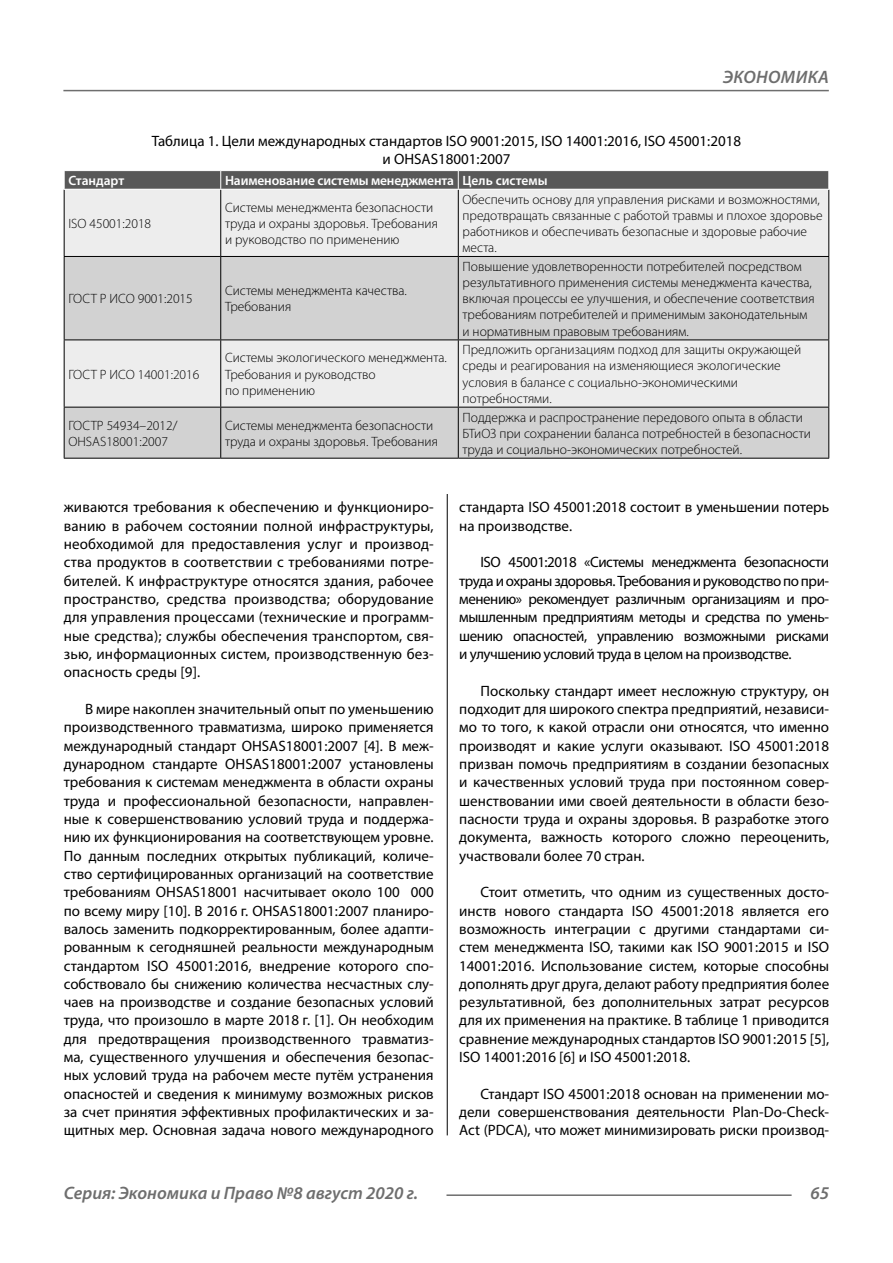
<style>
.page{position:relative;width:893px;height:1263px;background:#fff}
.page>*{position:absolute;margin:0;border:0;box-sizing:border-box;transform-origin:0 0}
.t1{font:italic 600 18px "Myriad Pro";color:#6e6e6e}
.Normal{font:15px/18.3px "Myriad Pro";color:#000;text-align:justify}
.podpis{font:15px/18.3px "Myriad Pro";color:#000;text-align:center}
.Tab_content{font:300 13.5px/16.2px "Myriad Pro";color:#000}
.Tab_header{font:600 13.5px "Myriad Pro";letter-spacing:-.01em;color:#fff}
</style>
<div class="page">
<hr style="left:447px;top:128px;width:1px;height:1007px;background:#000">
<div style="left:65px;top:190px;width:763px;height:66px;background:#ededed"></div>
<svg style="left:65px;top:257px;width:763px;height:201px;background:#d9d9d9"></svg>
<hr style="left:64px;top:190px;width:1px;height:66px;background:#000">
<hr style="left:220px;top:190px;width:1px;height:66px;background:#000">
<hr style="left:458px;top:190px;width:1px;height:66px;background:#000">
<hr style="left:828px;top:190px;width:1px;height:66px;background:#000">
<hr style="left:64px;top:256px;width:157px;height:1px;background:#000">
<hr style="left:64px;top:257px;width:1px;height:82px;background:#000">
<hr style="left:221px;top:256px;width:237px;height:1px;background:#000">
<hr style="left:220px;top:257px;width:1px;height:82px;background:#000">
<hr style="left:458px;top:256px;width:371px;height:1px;background:#000">
<hr style="left:458px;top:257px;width:1px;height:82px;background:#000">
<hr style="left:828px;top:257px;width:1px;height:82px;background:#000">
<hr style="left:64px;top:339px;width:157px;height:1px;background:#000">
<hr style="left:64px;top:340px;width:1px;height:67px;background:#000">
<hr style="left:221px;top:339px;width:237px;height:1px;background:#000">
<hr style="left:220px;top:340px;width:1px;height:67px;background:#000">
<hr style="left:458px;top:339px;width:371px;height:1px;background:#000">
<hr style="left:458px;top:340px;width:1px;height:67px;background:#000">
<hr style="left:828px;top:340px;width:1px;height:67px;background:#000">
<hr style="left:64px;top:407px;width:157px;height:1px;background:#000">
<hr style="left:64px;top:407px;width:1px;height:51px;background:#000">
<hr style="left:221px;top:407px;width:237px;height:1px;background:#000">
<hr style="left:220px;top:407px;width:1px;height:51px;background:#000">
<hr style="left:458px;top:407px;width:371px;height:1px;background:#000">
<hr style="left:458px;top:407px;width:1px;height:51px;background:#000">
<hr style="left:828px;top:407px;width:1px;height:51px;background:#000">
<hr style="left:64px;top:458px;width:157px;height:1px;background:#000">
<hr style="left:221px;top:458px;width:237px;height:1px;background:#000">
<hr style="left:458px;top:458px;width:371px;height:1px;background:#000">
<svg style="left:64px;top:171px;width:765px;height:18px;background:#5c5c5c"></svg>
<hr style="left:63px;top:90px;width:766px;height:1px;background:#6e6e6e">
<hr style="left:446px;top:1194px;width:346px;height:2px;background:#6e6e6e">
<p class="t1" style="left:723px;top:66px;width:34px">Экономи</p>
<p class="t1" style="left:808px;top:66px;width:22px">ка</p>
<p class="podpis" style="left:152px;top:131px;width:591px">Таблица 1. Цели международных стандартов ISO 9001:2015, ISO 14001:2016, ISO 45001:2018 и OHSAS18001:2007</p>
<p class="Tab_header" style="left:68px;top:172px;width:57px">Стандарт</p>
<p class="Tab_header" style="left:225px;top:172px;width:231px">Наименование системы менеджмента</p>
<p class="Tab_header" style="left:463px;top:172px;width:86px">Цель системы</p>
<p class="Tab_content" style="left:68px;top:215px;width:84px">ISO 45001:2018</p>
<p class="Tab_content" style="left:225px;top:199px;width:214px">Системы менеджмента безопасности труда и охраны здоровья. Требования и руководство по применению</p>
<p class="Tab_content" style="left:463px;top:191px;width:362px">Обеспечить основу для управления рисками и возможностями, предотвращать связанные с работой травмы и плохое здоровье работников и обеспечивать безопасные и здоровые рабочие места.</p>
<p class="Tab_content" style="left:68px;top:290px;width:126px">ГОСТ Р ИСО 9001:2015</p>
<p class="Tab_content" style="left:225px;top:282px;width:183px">Системы менеджмента качества.<br>Требования</p>
<p class="Tab_content" style="left:463px;top:258px;width:354px">Повышение удовлетворенности потребителей посредством результативного применения системы менеджмента качества, включая процессы ее улучшения, и обеспечение соответствия требованиям потребителей и применимым законодательным и нормативным правовым требованиям.</p>
<p class="Tab_content" style="left:68px;top:366px;width:132px">ГОСТ Р ИСО 14001:2016</p>
<p class="Tab_content" style="left:68px;top:417px;width:111px">ГОСТР 54934–2012/</p>
<p class="Tab_content" style="left:68px;top:433px;width:101px">OHSAS18001:2007</p>
<p class="Tab_content" style="left:225px;top:350px;width:223px">Системы экологического менеджмента.<br>Требования и руководство<br>по применению</p>
<p class="Tab_content" style="left:463px;top:342px;width:340px">Предложить организациям подход для защиты окружающей среды и реагирования на изменяющиеся экологические условия в балансе с социально-экономическими потребностями.</p>
<p class="Tab_content" style="left:225px;top:417px;width:214px">Системы менеджмента безопасности труда и охраны здоровья. Требования</p>
<p class="Tab_content" style="left:463px;top:409px;width:350px">Поддержка и распространение передового опыта в области<br>БТиОЗ при сохранении баланса потребностей в безопасности труда и социально-экономических потребностей.</p>
<p class="Normal" style="left:64px;top:498px;width:371px">живаются требования к обеспечению и функциониро&shy;ванию в рабочем состоянии полной инфраструктуры, необходимой для предоставления услуг и производ&shy;ства продуктов в соответствии с требованиями потре&shy;бителей. К инфраструктуре относятся здания, рабочее пространство, средства производства; оборудование для управления процессами (технические и программ&shy;ные средства); службы обеспечения транспортом, свя&shy;зью, информационных систем, производственную без&shy;опасность среды [9].</p>
<p class="Normal" style="left:64px;top:699px;width:371px;text-indent:21px">В мире накоплен значительный опыт по уменьшению производственного травматизма, широко применяется международный стандарт OHSAS18001:2007 [4]. В меж&shy;дународном стандарте OHSAS18001:2007 установлены требования к системам менеджмента в области охраны труда и профессиональной безопасности, направлен&shy;ные к совершенствованию условий труда и поддержа&shy;нию их функционирования на соответствующем уровне.<br>По данным последних открытых публикаций, количе&shy;ство сертифицированных организаций на соответствие требованиям OHSAS18001 насчитывает около 100 000 по всему миру [10]. В 2016 г. OHSAS18001:2007 планиро&shy;валось заменить подкорректированным, более адапти&shy;рованным к сегодняшней реальности международным стандартом ISO 45001:2016, внедрение которого спо&shy;собствовало бы снижению количества несчастных слу&shy;чаев на производстве и создание безопасных условий труда, что произошло в марте 2018 г. [1]. Он необходим для предотвращения производственного травматиз&shy;ма, существенного улучшения и обеспечения безопас&shy;ных условий труда на рабочем месте путём устранения опасностей и сведения к минимуму возможных рисков за счет принятия эффективных профилактических и за&shy;щитных мер. Основная задача нового международного</p>
<p class="Normal" style="left:459px;top:498px;width:371px">стандарта ISO 45001:2018 состоит в уменьшении потерь на производстве.</p>
<p class="Normal" style="left:459px;top:553px;width:371px;text-indent:21px">ISO 45001:2018 «Системы менеджмента безопасности труда и охраны здоровья. Требования и руководство по при&shy;менению» рекомендует различным организациям и про&shy;мышленным предприятиям методы и средства по умень&shy;шению опасностей, управлению возможными рисками и улучшению условий труда в целом на производстве.</p>
<p class="Normal" style="left:459px;top:681px;width:371px;text-indent:21px">Поскольку стандарт имеет несложную структуру, он подходит для широкого спектра предприятий, независи&shy;мо то того, к какой отрасли они относятся, что именно производят и какие услуги оказывают. ISO 45001:2018 призван помочь предприятиям в создании безопасных и качественных условий труда при постоянном совер&shy;шенствовании ими своей деятельности в области безо&shy;пасности труда и охраны здоровья. В разработке этого документа, важность которого сложно переоценить, участвовали более 70 стран.</p>
<p class="Normal" style="left:459px;top:883px;width:371px;text-indent:21px">Стоит отметить, что одним из существенных досто&shy;инств нового стандарта ISO 45001:2018 является его возможность интеграции с другими стандартами си&shy;стем менеджмента ISO, такими как ISO 9001:2015 и ISO 14001:2016. Использование систем, которые способны дополнять друг друга, делают работу предприятия более результативной, без дополнительных затрат ресурсов для их применения на практике. В таблице 1 приводится сравнение международных стандартов ISO 9001:2015 [5], ISO 14001:2016 [6] и ISO 45001:2018.</p>
<p class="Normal" style="left:459px;top:1084px;width:371px;text-indent:21px">Стандарт ISO 45001:2018 основан на применении мо&shy;дели совершенствования деятельности Plan-Do-Check-Act (PDCA), что может минимизировать риски производ-</p>
<p class="t1" style="left:64px;top:1182px;width:356px">Серия: Экономика и Право №8 август 2020 г.</p>
<p class="t1" style="left:810px;top:1182px;width:20px">65</p>
</div>
